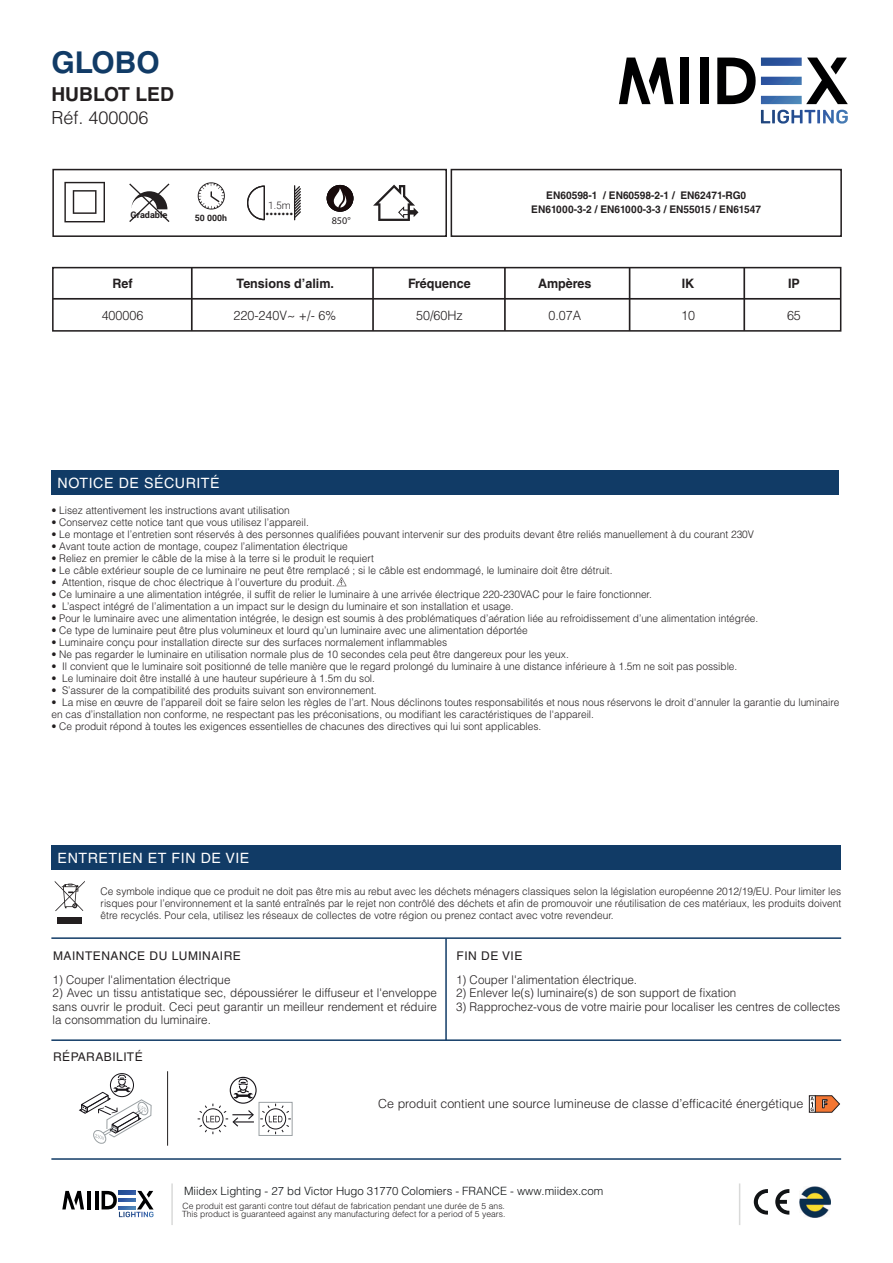
<style>
.page{position:relative;width:893px;height:1263px;background:#fff}
.page>*{position:absolute;margin:0;border:0;box-sizing:border-box;transform-origin:0 0}
.t1{font:700 30px "Helvetica LT Std";color:#113b66}
.t2{font:20.4px "Myriad Pro";color:#231f20}
.t3{font:700 19.35px "Helvetica LT Std";color:#231f20}
.t4{font:300 18px "Helvetica LT Std";color:#231f20}
.t5{font:14.25px "Helvetica LT Std";letter-spacing:.04em;color:#fff}
.t6{font:700 13.05px "Helvetica LT Std";color:#231f20}
.t7{font:300 13.05px "Helvetica LT Std";color:#231f20}
.t8{font:300 12.45px "Helvetica LT Std";color:#231f20}
.t9{font:300 12px/13.5px "Helvetica LT Std";color:#231f20;text-align:justify}
.t10{font:12px "Helvetica LT Std";letter-spacing:.04em;color:#231f20}
.t11{font:300 11.4px "Helvetica LT Std";letter-spacing:-.005em;color:#111416}
.t12{font:300 10.5px/12px "Helvetica LT Std";color:#231f20}
.t13{font:700 10.5px/13.5px "Helvetica LT Std";color:#231f20;text-align:center}
.t14{font:300 10.2px "Roboto";color:#231f20}
.t15{font:10.2px "Myriad Pro";color:#231f20}
.t16{font:700 9.15px "Roboto";color:#231f20}
.t17{font:700 8.7px "Roboto";color:#231f20}
.t18{font:300 8.55px/8.6px "Helvetica LT Std";color:#231f20}
</style>
<div class="page">
<svg style="left:336px;top:577px;width:11px;height:9px"></svg>
<div style="left:51px;top:470px;width:788px;height:24px;background:#113b66"></div>
<div style="left:51px;top:846px;width:790px;height:24px;background:#113b66"></div>
<svg style="left:809px;top:1095px;width:1px;height:17px"></svg>
<svg style="left:810px;top:1095px;width:30px;height:18px"></svg>
<hr style="left:51px;top:937px;width:790px;height:2px;background:#113b66">
<hr style="left:51px;top:1039px;width:790px;height:2px;background:#113b66">
<hr style="left:294px;top:186px;width:1px;height:34px;background:#231f20">
<svg style="left:294px;top:185px;width:7px;height:34px"></svg>
<svg style="left:247px;top:185px;width:18px;height:36px"></svg>
<svg style="left:198px;top:182px;width:27px;height:28px"></svg>
<svg style="left:129px;top:183px;width:41px;height:39px"></svg>
<svg style="left:373px;top:185px;width:45px;height:36px"></svg>
<svg style="left:55px;top:881px;width:30px;height:30px"></svg>
<div style="left:57px;top:917px;width:25px;height:6px;background:#231f20"></div>
<hr style="left:445px;top:938px;width:2px;height:102px;background:#113b66">
<div style="left:327px;top:185px;width:26px;height:27px;background:#180b0c;border-radius:50%"></div>
<svg style="left:334px;top:188px;width:13px;height:20px"></svg>
<hr style="left:167px;top:1071px;width:1px;height:75px;background:#231f20">
<div style="left:110px;top:1073px;width:23px;height:24px;background:#a2a1a3;border-radius:50%"></div>
<div style="left:110px;top:1073px;width:24px;height:24px;border:1px solid #18151a;border-radius:50%"></div>
<svg style="left:79px;top:1074px;width:73px;height:70px"></svg>
<div style="left:230px;top:1077px;width:27px;height:27px;border:1px solid #18151a;border-radius:50%"></div>
<div style="left:259px;top:1102px;width:33px;height:34px;border:1px solid #9aa0a3"></div>
<svg style="left:260px;top:1103px;width:32px;height:32px"></svg>
<svg style="left:197px;top:1078px;width:57px;height:57px"></svg>
<div style="left:52px;top:267px;width:789px;height:65px;border:2px solid #231f20"></div>
<hr style="left:191px;top:268px;width:2px;height:63px;background:#231f20">
<hr style="left:372px;top:268px;width:2px;height:63px;background:#231f20">
<hr style="left:504px;top:268px;width:2px;height:63px;background:#231f20">
<hr style="left:629px;top:268px;width:1px;height:63px;background:#231f20">
<hr style="left:743px;top:268px;width:2px;height:63px;background:#231f20">
<hr style="left:53px;top:298px;width:788px;height:2px;background:#231f20">
<div style="left:451px;top:169px;width:391px;height:68px;border:2px solid #231f20"></div>
<div style="left:52px;top:169px;width:395px;height:68px;border:2px solid #231f20"></div>
<svg style="left:64px;top:182px;width:41px;height:40px"></svg>
<div style="left:701px;top:58px;width:8px;height:46px;background:#000001"></div>
<div style="left:680px;top:58px;width:9px;height:46px;background:#000001"></div>
<svg style="left:761px;top:110px;width:87px;height:14px"></svg>
<svg style="left:619px;top:58px;width:54px;height:46px"></svg>
<svg style="left:717px;top:58px;width:131px;height:46px"></svg>
<hr style="left:51px;top:1158px;width:790px;height:2px;background:#113b66">
<hr style="left:95px;top:1191px;width:3px;height:18px;background:#000001">
<hr style="left:87px;top:1191px;width:3px;height:18px;background:#000001">
<svg style="left:102px;top:1191px;width:52px;height:26px"></svg>
<svg style="left:62px;top:1191px;width:22px;height:18px"></svg>
<svg style="left:119px;top:1191px;width:16px;height:3px"></svg>
<svg style="left:119px;top:1198px;width:16px;height:4px"></svg>
<svg style="left:119px;top:1206px;width:16px;height:3px"></svg>
<hr style="left:171px;top:1183px;width:2px;height:42px;background:#d9dad9">
<hr style="left:739px;top:1183px;width:1px;height:42px;background:#d9dad9">
<svg style="left:775px;top:1189px;width:14px;height:25px"></svg>
<svg style="left:754px;top:1189px;width:14px;height:25px"></svg>
<img style="left:799px;top:1186px;width:32px;height:31px">
<h1 class="t1" style="left:51px;top:44px;width:110px">GLOBO</h1>
<h3 class="t3" style="left:51px;top:82px;width:124px">HUBLOT LED</h3>
<h3 class="t4" style="left:51px;top:106px;width:99px">Réf. 400006</h3>
<p class="t16" style="left:131px;top:208px;width:38px">Gradable</p>
<p class="t17" style="left:195px;top:212px;width:34px">50 000h</p>
<p class="t14" style="left:268px;top:198px;width:24px">1.5m</p>
<h2 class="t2" style="left:265px;top:195px;width:30px">.......</h2>
<p class="t15" style="left:332px;top:214px;width:20px">850°</p>
<p class="t6" style="left:113px;top:276px;width:21px">Ref</p>
<p class="t7" style="left:102px;top:307px;width:43px">400006</p>
<p class="t6" style="left:236px;top:276px;width:99px">Tensions d’alim.</p>
<p class="t7" style="left:233px;top:307px;width:105px">220-240V~ +/- 6%</p>
<p class="t6" style="left:408px;top:276px;width:64px">Fréquence</p>
<p class="t7" style="left:416px;top:307px;width:48px">50/60Hz</p>
<h3 class="t5" style="left:58px;top:475px;width:163px">NOTICE DE SÉCURITÉ</h3>
<p class="t13" style="left:531px;top:189px;width:231px">EN60598-1 / EN60598-2-1 / EN62471-RG0<br>EN61000-3-2 / EN61000-3-3 / EN55015 / EN61547</p>
<p class="t6" style="left:538px;top:276px;width:55px">Ampères</p>
<p class="t7" style="left:548px;top:307px;width:34px">0.07A</p>
<p class="t6" style="left:682px;top:276px;width:14px">IK</p>
<p class="t7" style="left:681px;top:307px;width:15px">10</p>
<p class="t6" style="left:788px;top:276px;width:13px">IP</p>
<p class="t7" style="left:787px;top:307px;width:15px">65</p>
<p class="t12" style="left:51px;top:504px;width:240px">• Lisez attentivement les instructions avant utilisation</p>
<p class="t12" style="left:51px;top:516px;width:259px">• Conservez cette notice tant que vous utilisez l’appareil.</p>
<p class="t12" style="left:51px;top:528px;width:704px">• Le montage et l’entretien sont réservés à des personnes qualifiées pouvant intervenir sur des produits devant être reliés manuellement à du courant 230V</p>
<p class="t12" style="left:51px;top:540px;width:298px">• Avant toute action de montage, coupez l’alimentation électrique</p>
<p class="t12" style="left:51px;top:552px;width:324px">• Reliez en premier le câble de la mise à la terre si le produit le requiert</p>
<p class="t12" style="left:51px;top:564px;width:563px">• Le câble extérieur souple de ce luminaire ne peut être remplacé ; si le câble est endommagé, le luminaire doit être détruit.</p>
<p class="t12" style="left:51px;top:576px;width:285px">• Attention, risque de choc électrique à l’ouverture du produit.</p>
<p class="t12" style="left:51px;top:588px;width:602px">• Ce luminaire a une alimentation intégrée, il suffit de relier le luminaire à une arrivée électrique 220-230VAC pour le faire fonctionner.</p>
<p class="t12" style="left:51px;top:600px;width:464px">• L’aspect intégré de l’alimentation a un impact sur le design du luminaire et son installation et usage.</p>
<p class="t12" style="left:51px;top:612px;width:708px">• Pour le luminaire avec une alimentation intégrée, le design est soumis à des problématiques d’aération liée au refroidissement d’une alimentation intégrée.</p>
<p class="t12" style="left:51px;top:624px;width:478px">• Ce type de luminaire peut être plus volumineux et lourd qu’un luminaire avec une alimentation déportée</p>
<p class="t12" style="left:51px;top:636px;width:397px">• Luminaire conçu pour installation directe sur des surfaces normalement inflammables</p>
<p class="t12" style="left:51px;top:648px;width:519px">• Ne pas regarder le luminaire en utilisation normale plus de 10 secondes cela peut être dangereux pour les yeux.</p>
<p class="t12" style="left:51px;top:660px;width:687px">• Il convient que le luminaire soit positionné de telle manière que le regard prolongé du luminaire à une distance inférieure à 1.5m ne soit pas possible.</p>
<p class="t12" style="left:51px;top:672px;width:325px">• Le luminaire doit être installé à une hauteur supérieure à 1.5m du sol.</p>
<p class="t12" style="left:51px;top:684px;width:327px">• S’assurer de la compatibilité des produits suivant son environnement.</p>
<p class="t12" style="left:51px;top:696px;width:789px">• La mise en œuvre de l’appareil doit se faire selon les règles de l’art. Nous déclinons toutes responsabilités et nous nous réservons le droit d'annuler la garantie du luminaire en cas d’installation non conforme, ne respectant pas les préconisations, ou modifiant les caractéristiques de l'appareil.</p>
<p class="t12" style="left:51px;top:720px;width:491px">• Ce produit répond à toutes les exigences essentielles de chacunes des directives qui lui sont applicables.</p>
<h3 class="t5" style="left:58px;top:850px;width:193px">ENTRETIEN ET FIN DE VIE</h3>
<p class="t12" style="left:101px;top:885px;width:742px;text-align:justify">Ce symbole indique que ce produit ne doit pas être mis au rebut avec les déchets ménagers classiques selon la législation européenne 2012/19/EU. Pour limiter les risques pour l’environnement et la santé entraînés par le rejet non contrôlé des déchets et afin de promouvoir une réutilisation de ces matériaux, les produits doivent être recyclés. Pour cela, utilisez les réseaux de collectes de votre région ou prenez contact avec votre revendeur.</p>
<p class="t10" style="left:53px;top:949px;width:189px">MAINTENANCE DU LUMINAIRE</p>
<p class="t9" style="left:53px;top:972px;width:179px">1) Couper l'alimentation électrique</p>
<p class="t9" style="left:53px;top:986px;width:386px">2) Avec un tissu antistatique sec, dépoussiérer le diffuseur et l'enveloppe sans ouvrir le produit. Ceci peut garantir un meilleur rendement et réduire la consommation du luminaire.</p>
<p class="t10" style="left:53px;top:1050px;width:91px">RÉPARABILITÉ</p>
<p class="t10" style="left:457px;top:949px;width:67px">FIN DE VIE</p>
<p class="t9" style="left:456px;top:972px;width:183px">1) Couper l'alimentation électrique.</p>
<p class="t9" style="left:456px;top:986px;width:282px">2) Enlever le(s) luminaire(s) de son support de fixation</p>
<p class="t9" style="left:456px;top:999px;width:386px">3) Rapprochez-vous de votre mairie pour localiser les centres de collectes</p>
<p class="t8" style="left:378px;top:1096px;width:426px">Ce produit contient une source lumineuse de classe d’efficacité énergétique</p>
<p class="t11" style="left:184px;top:1184px;width:421px">Miidex Lighting - 27 bd Victor Hugo 31770 Colomiers - FRANCE - www.miidex.com</p>
<p class="t18" style="left:182px;top:1201px;width:325px">Ce produit est garanti contre tout défaut de fabrication pendant une durée de 5 ans.<br>This product is guaranteed against any manufacturing defect for a period of 5 years.</p>
</div>
